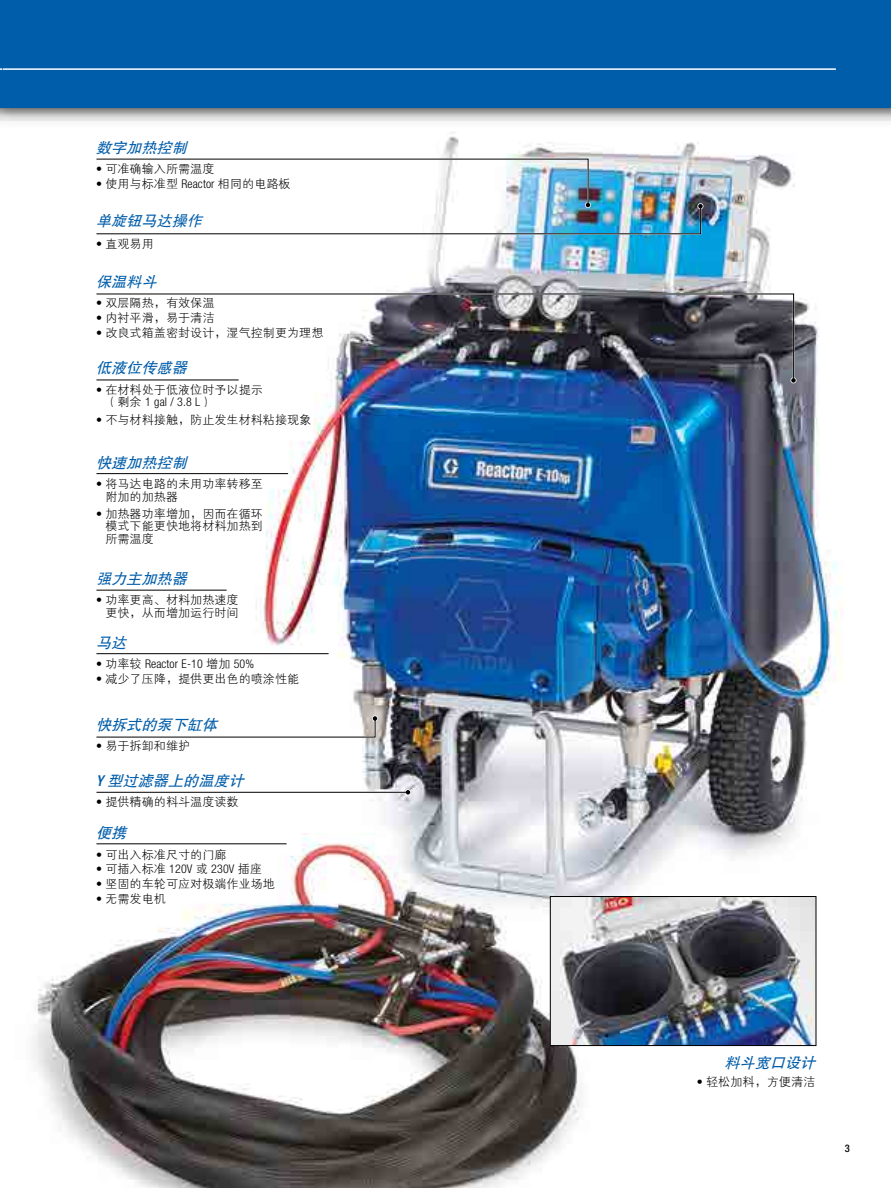
<style>
.page{position:relative;width:891px;height:1188px;background:#fff}
.page>*{position:absolute;margin:0;border:0;box-sizing:border-box;transform-origin:0 0}
.t1{font:italic 15px "FZHTJW GB1 0";color:#005daa}
.t2{font:12px/12.8px "FZXH1 JW GB1 0";letter-spacing:.01em;color:#000}
.t3{font:300 condensed 12px "Helvetica Neue LT Std";letter-spacing:.01em;color:#000}
.t4{font:500 condensed 10.5px "Helvetica Neue LT Std";color:#000}
.s1{font-family:"Helvetica Neue LT Std";font-weight:300;font-stretch:condensed}
.s2{font-family:"FZXH1 JW GB1 0";font-weight:400;font-stretch:normal}
.s3{font-family:"Helvetica Neue LT Std";font-weight:500;font-stretch:condensed}
</style>
<div class="page">
<div style="left:0;top:0;width:891px;height:108px;background:#005daa"></div>
<img style="left:243px;top:132px;width:600px;height:813px">
<img style="left:33px;top:834px;width:575px;height:288px">
<img style="left:37px;top:845px;width:538px;height:343px">
<img style="left:552px;top:898px;width:262px;height:146px">
<div style="left:550px;top:896px;width:266px;height:150px;border:1px solid #000"></div>
<img style="left:96px;top:292px;width:699px;height:92px">
<hr style="left:96px;top:843px;width:191px;height:2px;background:#fff">
<svg style="left:790px;top:377px;width:6px;height:6px"></svg>
<svg style="left:405px;top:789px;width:6px;height:6px"></svg>
<img style="left:96px;top:294px;width:698px;height:87px">
<img style="left:96px;top:158px;width:608px;height:77px">
<hr style="left:96px;top:792px;width:312px;height:1px;background:#000">
<hr style="left:96px;top:844px;width:191px;height:1px;background:#000">
<hr style="left:96px;top:653px;width:233px;height:1px;background:#000">
<hr style="left:96px;top:590px;width:131px;height:1px;background:#000">
<hr style="left:96px;top:380px;width:143px;height:1px;background:#000">
<hr style="left:96px;top:473px;width:192px;height:1px;background:#000">
<svg style="left:96px;top:716px;width:282px;height:23px"></svg>
<hr style="left:3px;top:68px;width:833px;height:2px;background:#fff">
<p class="t1" style="left:96px;top:139px;width:97px">数字加热控制</p>
<p class="t2" style="left:96px;top:163px;width:120px"><span class="s1">•</span> 可准确输入所需温度</p>
<p class="t2" style="left:96px;top:178px;width:196px"><span class="s1">•</span> 使用与标准型 <span class="s1">Reactor</span> 相同的电路板</p>
<p class="t1" style="left:96px;top:212px;width:112px">单旋钮马达操作</p>
<p class="t2" style="left:96px;top:238px;width:59px"><span class="s1">•</span> 直观易用</p>
<p class="t1" style="left:96px;top:273px;width:66px">保温料斗</p>
<p class="t2" style="left:96px;top:297px;width:120px"><span class="s1">•</span> 双层隔热，有效保温</p>
<p class="t2" style="left:96px;top:312px;width:120px"><span class="s1">•</span> 内衬平滑，易于清洁</p>
<p class="t2" style="left:96px;top:327px;width:229px"><span class="s1">•</span> 改良式箱盖密封设计，湿气控制更为理想</p>
<p class="t1" style="left:96px;top:360px;width:97px">低液位传感器</p>
<p class="t2" style="left:96px;top:384px;width:168px"><span class="s1">•</span> 在材料处于低液位时予以提示</p>
<p class="t3" style="left:105px;top:395px;width:109px"><span class="s2">（剩余</span> 1 gal / 3.8 L<span class="s2">）</span></p>
<p class="t2" style="left:96px;top:413px;width:217px"><span class="s1">•</span> 不与材料接触，防止发生材料粘接现象</p>
<p class="t1" style="left:96px;top:454px;width:97px">快速加热控制</p>
<p class="t2" style="left:105px;top:478px;width:159px;text-indent:-9px"><span class="s1">•</span> 将马达电路的未用功率转移至附加的加热器</p>
<p class="t2" style="left:105px;top:508px;width:159px;text-align:justify;text-indent:-9px"><span class="s1">•</span> 加热器功率增加，因而在循环模式下能更快地将材料加热到所需温度</p>
<p class="t1" style="left:96px;top:570px;width:97px">强力主加热器</p>
<p class="t2" style="left:96px;top:594px;width:144px;text-align:right"><span class="s1">•</span> 功率更高、材料加热速度更快，从而增加运行时间</p>
<p class="t1" style="left:96px;top:634px;width:36px">马达</p>
<p class="t3" style="left:96px;top:657px;width:160px">• <span class="s2">功率较</span> Reactor E-10 <span class="s2">增加</span> 50%</p>
<p class="t2" style="left:96px;top:673px;width:205px"><span class="s1">•</span> 减少了压降，提供更出色的喷涂性能</p>
<p class="t1" style="left:96px;top:716px;width:127px">快拆式的泵下缸体</p>
<p class="t2" style="left:96px;top:740px;width:96px"><span class="s1">•</span> 易于拆卸和维护</p>
<p class="t1" style="left:96px;top:772px;width:154px"><span class="s3">Y</span> 型过滤器上的温度计</p>
<p class="t2" style="left:96px;top:796px;width:144px"><span class="s1">•</span> 提供精确的料斗温度读数</p>
<p class="t1" style="left:96px;top:825px;width:36px">便携</p>
<p class="t2" style="left:96px;top:848px;width:132px"><span class="s1">•</span> 可出入标准尺寸的门廊</p>
<p class="t3" style="left:96px;top:862px;width:168px">• <span class="s2">可插入标准</span> 120V <span class="s2">或</span> 230V <span class="s2">插座</span></p>
<p class="t2" style="left:96px;top:878px;width:180px"><span class="s1">•</span> 坚固的车轮可应对极端作业场地</p>
<p class="t2" style="left:96px;top:893px;width:71px"><span class="s1">•</span> 无需发电机</p>
<p class="t1" style="left:724px;top:1054px;width:97px">料斗宽口设计</p>
<p class="t2" style="left:697px;top:1076px;width:120px"><span class="s1">•</span> 轻松加料，方便清洁</p>
<p class="t4" style="left:845px;top:1142px;width:7px">3</p>
</div>
